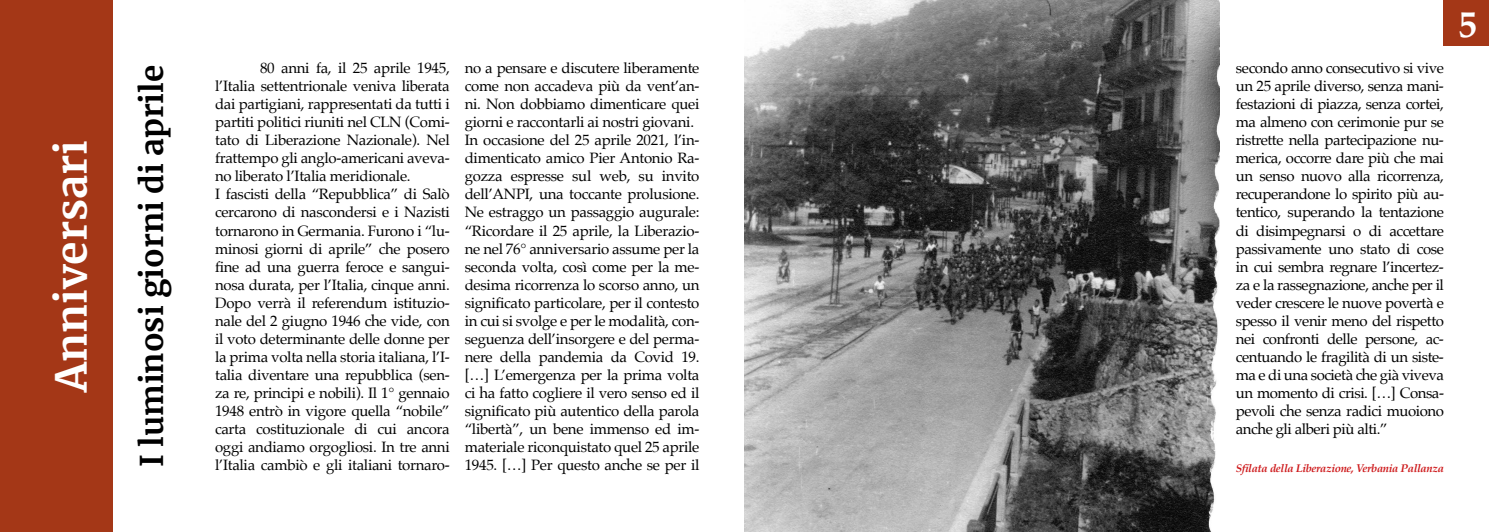
<style>
.page{position:relative;width:1489px;height:532px;background:#fff}
.page>*{position:absolute;margin:0;border:0;box-sizing:border-box;transform-origin:0 0}
.t1{font:700 42.5px "Merriweather";color:#fff}
.t2{font:700 37.5px "Palatino";color:#fff}
.t3{font:700 31.25px "Merriweather";color:#000}
.t4{font:15px/18px "Palatino";letter-spacing:-.02em;color:#000}
.t5{font:italic 700 11.25px "Palatino";letter-spacing:-.03em;color:#cd1719}
</style>
<div class="page">
<div style="left:0;top:0;width:113px;height:531px;background:#a43717"></div>
<div style="left:1443px;top:0;width:45px;height:45px;background:#a43717"></div>
<img style="left:744px;top:0;width:475px;height:531px">
<h1 class="t1" style="left:42px;top:391px;width:253px;rotate:-90deg">Anniversari</h1>
<h3 class="t3" style="left:130px;top:467px;width:403px;rotate:-90deg">I luminosi giorni di aprile</h3>
<p class="t4" style="left:215px;top:59px;width:236px;text-indent:45px">80 anni fa, il 25 aprile 1945, l’Italia settentrionale veniva liberata dai partigiani, rappresentati da tutti i partiti politici riuniti nel CLN (Comi&shy;tato di Liberazione Nazionale). Nel frattempo gli anglo-americani aveva&shy;no liberato l’Italia meridionale.<br>I fascisti della “Repubblica” di Salò cercarono di nascondersi e i Nazisti tornarono in Germania. Furono i “lu&shy;minosi giorni di aprile” che posero fine ad una guerra feroce e sangui&shy;nosa durata, per l’Italia, cinque anni.<br>Dopo verrà il referendum istituzio&shy;nale del 2 giugno 1946 che vide, con il voto determinante delle donne per la prima volta nella storia italiana, l’I&shy;talia diventare una repubblica (sen&shy;za re, principi e nobili). Il 1° gennaio 1948 entrò in vigore quella “nobile” carta costituzionale di cui ancora oggi andiamo orgogliosi. In tre anni l’Italia cambiò e gli italiani tornaro-</p>
<p class="t4" style="left:465px;top:59px;width:236px">no a pensare e discutere liberamente come non accadeva più da vent’an&shy;ni. Non dobbiamo dimenticare quei giorni e raccontarli ai nostri giovani.<br>In occasione del 25 aprile 2021, l’in&shy;dimenticato amico Pier Antonio Ra&shy;gozza espresse sul web, su invito dell’ANPI, una toccante prolusione.<br>Ne estraggo un passaggio augurale: “Ricordare il 25 aprile, la Liberazio&shy;ne nel 76° anniversario assume per la seconda volta, così come per la me&shy;desima ricorrenza lo scorso anno, un significato particolare, per il contesto in cui si svolge e per le modalità, con&shy;seguenza dell’insorgere e del perma&shy;nere della pandemia da Covid 19. […] L’emergenza per la prima volta ci ha fatto cogliere il vero senso ed il significato più autentico della parola “libertà”, un bene immenso ed im&shy;materiale riconquistato quel 25 aprile 1945. […] Per questo anche se per il</p>
<p class="t4" style="left:1235px;top:59px;width:210px;text-align:justify">secondo anno consecutivo si vive un 25 aprile diverso, senza mani&shy;festazioni di piazza, senza cortei, ma almeno con cerimonie pur se ristrette nella partecipazione nu&shy;merica, occorre dare più che mai un senso nuovo alla ricorrenza, recuperandone lo spirito più au&shy;tentico, superando la tentazione di disimpegnarsi o di accettare passivamente uno stato di cose in cui sembra regnare l’incertez&shy;za e la rassegnazione, anche per il veder crescere le nuove povertà e spesso il venir meno del rispetto nei confronti delle persone, ac&shy;centuando le fragilità di un siste&shy;ma e di una società che già viveva un momento di crisi. […] Consa&shy;pevoli che senza radici muoiono anche gli alberi più alti.”</p>
<p class="t5" style="left:1235px;top:458px;width:210px">Sfilata della Liberazione, Verbania Pallanza</p>
<h2 class="t2" style="left:1458px;top:-7px;width:20px">5</h2>
</div>
